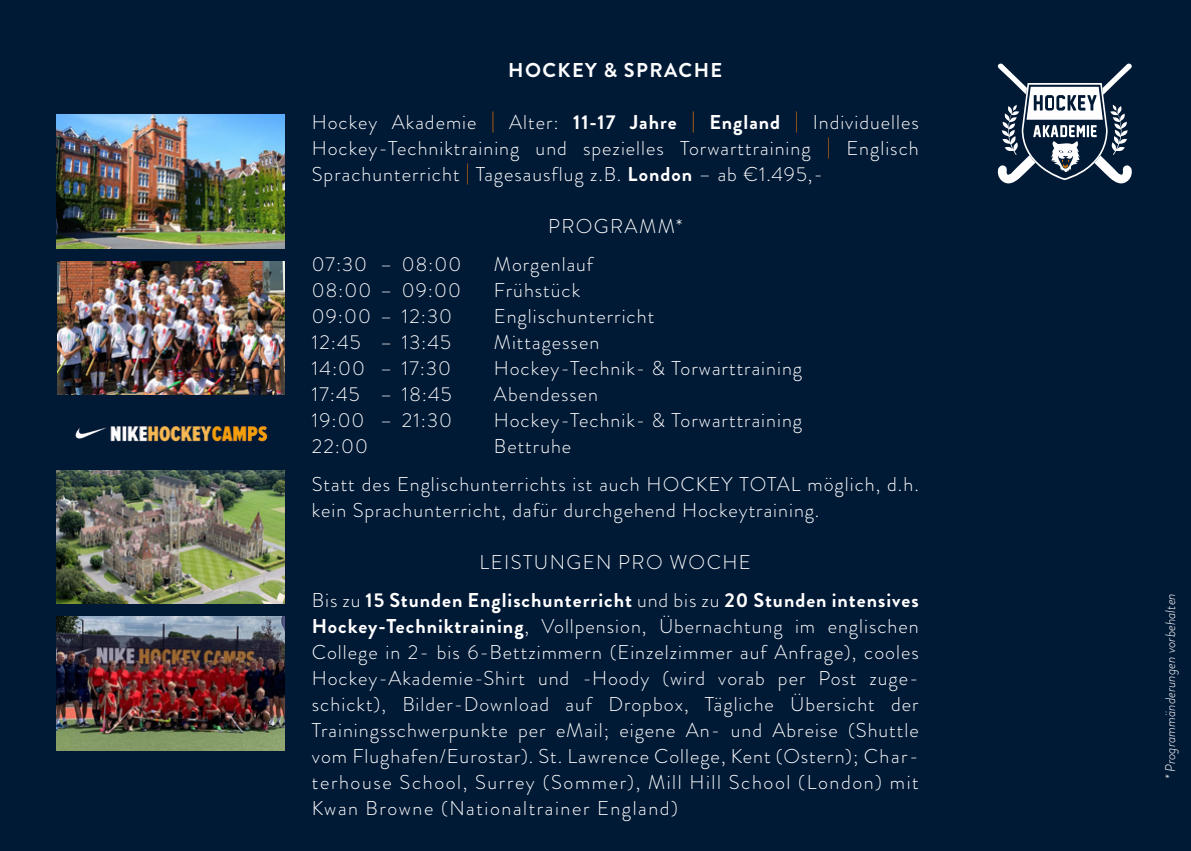
<style>
.page{position:relative;width:1191px;height:851px;background:#fff}
.page>*{position:absolute;margin:0;border:0;box-sizing:border-box;transform-origin:0 0}
.t1{font:300 20px/26px "Brandon Grotesque";letter-spacing:.05em;color:#fff;text-align:justify}
.t2{font:300 20px "Brandon Grotesque";letter-spacing:.07em;color:#fff}
.t3{font:700 20px "Brandon Grotesque";letter-spacing:.07em;color:#fff}
.t4{font:italic 300 14px "Brandon Grotesque";color:#fff}
.s1{color:#ef7d00}
.s2{font-weight:700}
</style>
<div class="page">
<div style="left:0;top:0;width:1191px;height:850px;background:#001935"></div>
<svg style="left:997px;top:63px;width:135px;height:121px"></svg>
<img style="left:57px;top:261px;width:227px;height:134px">
<img style="left:57px;top:470px;width:227px;height:133px">
<img style="left:57px;top:616px;width:227px;height:134px">
<img style="left:75px;top:426px;width:193px;height:16px">
<img style="left:57px;top:115px;width:227px;height:133px">
<p class="t3" style="left:508px;top:56px;width:215px">HOCKEY &amp; SPRACHE</p>
<p class="t1" style="left:312px;top:109px;width:608px">Hockey Akademie <span class="s1">|</span> Alter: <span class="s2">11-17 Jahre</span> <span class="s1">|</span> <span class="s2">England</span> <span class="s1">|</span> Individuelles Hockey-Techniktraining und spezielles Torwarttraining <span class="s1">|</span> Englisch Sprachunterricht <span class="s1">|</span> Tagesausflug z.B. <span class="s2">London</span> – ab €1.495,-</p>
<p class="t2" style="left:548px;top:212px;width:136px">PROGRAMM*</p>
<p class="t1" style="left:312px;top:251px;width:151px">07:30 – 08:00</p>
<p class="t1" style="left:494px;top:251px;width:101px">Morgenlauf</p>
<p class="t1" style="left:312px;top:277px;width:150px">08:00 – 09:00</p>
<p class="t1" style="left:494px;top:277px;width:88px">Frühstück</p>
<p class="t1" style="left:312px;top:303px;width:141px">09:00 – 12:30</p>
<p class="t1" style="left:494px;top:303px;width:162px">Englischunterricht</p>
<p class="t1" style="left:312px;top:329px;width:141px">12:45 – 13:45</p>
<p class="t1" style="left:494px;top:329px;width:107px">Mittagessen</p>
<p class="t1" style="left:312px;top:355px;width:140px">14:00 – 17:30</p>
<p class="t1" style="left:494px;top:355px;width:310px">Hockey-Technik- &amp; Torwarttraining</p>
<p class="t1" style="left:312px;top:381px;width:141px">17:45 – 18:45</p>
<p class="t1" style="left:494px;top:381px;width:106px">Abendessen</p>
<p class="t1" style="left:312px;top:407px;width:141px">19:00 – 21:30</p>
<p class="t1" style="left:494px;top:407px;width:310px">Hockey-Technik- &amp; Torwarttraining</p>
<p class="t1" style="left:312px;top:433px;width:57px">22:00</p>
<p class="t1" style="left:494px;top:433px;width:79px">Bettruhe</p>
<p class="t1" style="left:312px;top:471px;width:608px">Statt des Englischunterrichts ist auch HOCKEY TOTAL möglich, d.h. kein Sprachunterricht, dafür durchgehend Hockeytraining.</p>
<p class="t2" style="left:479px;top:548px;width:273px">LEISTUNGEN PRO WOCHE</p>
<p class="t1" style="left:312px;top:587px;width:608px">Bis zu <span class="s2">15 Stunden Englischunterricht</span> und bis zu <span class="s2">20 Stunden intensives Hockey-Techniktraining</span>, Vollpension, Übernachtung im englischen College in 2- bis 6-Bettzimmern (Einzelzimmer auf Anfrage), cooles Hockey-Akademie-Shirt und -Hoody (wird vorab per Post zuge&shy;schickt), Bilder-Download auf Dropbox, Tägliche Übersicht der Trainingsschwerpunkte per eMail; eigene An- und Abreise (Shuttle vom Flughafen/Eurostar). St. Lawrence College, Kent (Ostern); Char&shy;terhouse School, Surrey (Sommer), Mill Hill School (London) mit Kwan Browne (Nationaltrainer England)</p>
<p class="t4" style="left:1160px;top:779px;width:187px;rotate:-90deg">* Programmänderungen vorbehalten</p>
</div>
